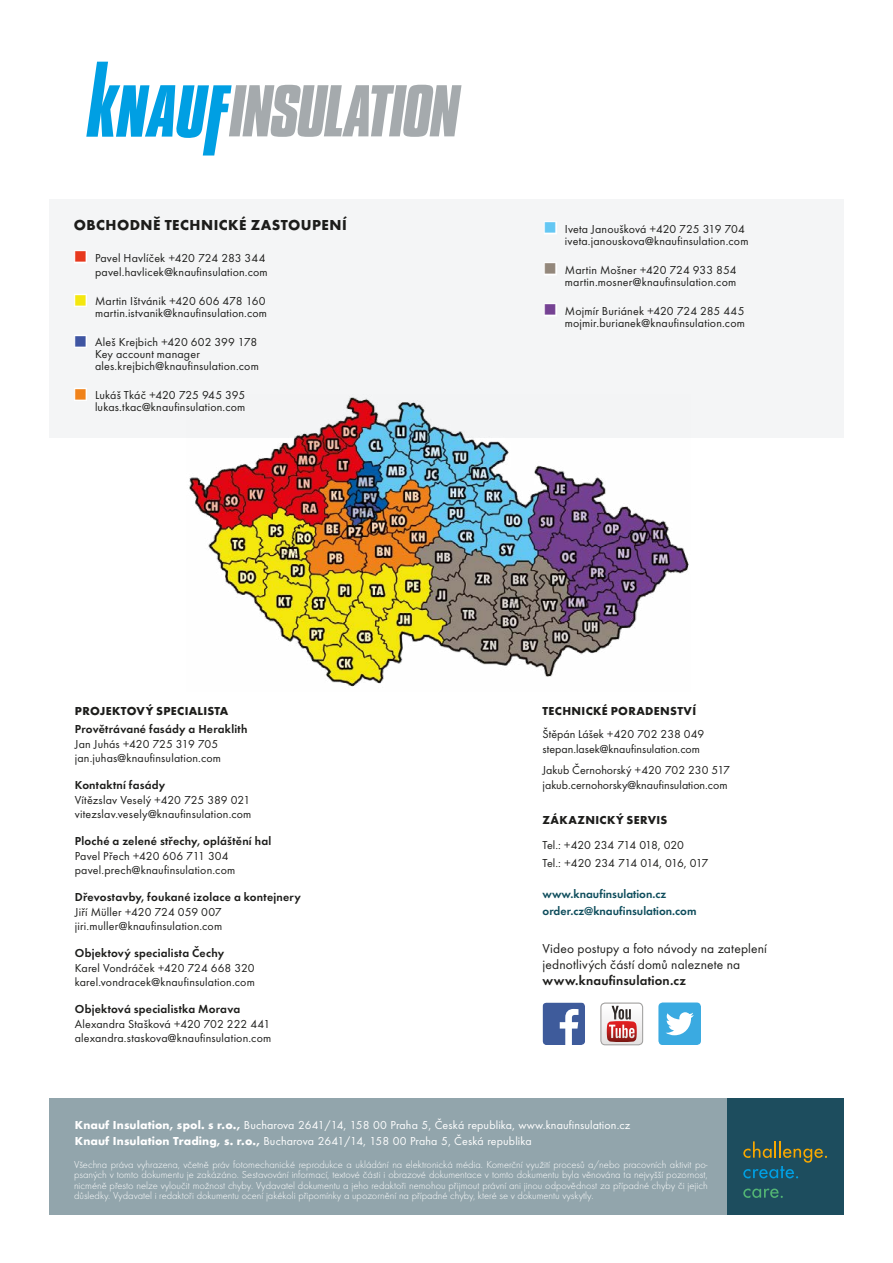
<style>
.page{position:relative;width:893px;height:1263px;background:#fff}
.page>*{position:absolute;margin:0;border:0;box-sizing:border-box;transform-origin:0 0}
.t1{font:700 15px "Futura TOT";letter-spacing:.03em;color:#1d1d1b}
.t2{font:13.5px/16.2px "Futura TOT";letter-spacing:.01em;color:#1d1d1b}
.t3{font:600 13.5px "Futura TOT";letter-spacing:.015em;color:#1d1d1b}
.t4{font:12px/14.4px "Futura TOT";letter-spacing:.015em;color:#1d1d1b}
.t5{font:12px/16.5px "Futura TOT";letter-spacing:.01em;color:#fff}
.t6{font:600 12px "Futura TOT";letter-spacing:.015em;color:#1d1d1b}
.t7{font:700 12px "Futura TOT";letter-spacing:.025em;color:#1d1d1b}
.t8{font:600 12px/16.5px "Futura TOT";color:#0e4d5c}
.t9{font:12px/18.6px "Futura TOT";letter-spacing:-.04em;color:#1d1d1b}
.t10{font:10.5px/10.5px "Futura TOT Ligh";color:#fff;text-align:justify}
.s1{color:#e7381d}
.s2{color:#f4e70f}
.s3{color:#3f55a2}
.s4{color:#f0821a}
.s5{color:#64c7f3}
.s6{color:#93877b}
.s7{color:#754293}
.s8{font-weight:700}
</style>
<div class="page">
<svg style="left:86px;top:62px;width:375px;height:93px"></svg>
<div style="left:49px;top:200px;width:795px;height:238px;background:#f4f5f6"></div>
<div style="left:49px;top:1098px;width:678px;height:117px;background:#92a5ac"></div>
<svg style="left:543px;top:1002px;width:42px;height:43px"></svg>
<svg style="left:658px;top:1002px;width:43px;height:43px"></svg>
<svg style="left:602px;top:1003px;width:41px;height:42px"></svg>
<div style="left:600px;top:1003px;width:43px;height:42px;border:1px solid #9d9d9c;border-radius:4px"></div>
<img style="left:189px;top:397px;width:500px;height:290px">
<div style="left:727px;top:1098px;width:117px;height:117px;background:#1d4d5e"></div>
<svg style="left:743px;top:1141px;width:84px;height:37px"></svg>
<svg style="left:743px;top:1188px;width:40px;height:10px"></svg>
<div style="left:74px;top:250px;width:13px;height:13px;border:3px solid #fff"></div>
<div style="left:74px;top:294px;width:13px;height:13px;border:3px solid #fff"></div>
<div style="left:74px;top:335px;width:13px;height:13px;border:3px solid #fff"></div>
<div style="left:74px;top:388px;width:13px;height:13px;border:3px solid #fff"></div>
<div style="left:544px;top:221px;width:13px;height:13px;border:3px solid #fff"></div>
<div style="left:544px;top:262px;width:13px;height:13px;border:3px solid #fff"></div>
<div style="left:544px;top:303px;width:13px;height:13px;border:3px solid #fff"></div>
<p class="t1" style="left:74px;top:216px;width:274px">OBCHODNĚ TECHNICKÉ ZASTOUPENÍ</p>
<p class="t4" style="left:74px;top:251px;width:195px;text-align:right"><span class="s1">■</span> Pavel Havlíček +420 724 283 344 pavel.havlicek@knaufinsulation.com</p>
<p class="t4" style="left:74px;top:295px;width:195px;line-height:12px;text-align:right"><span class="s2">■</span> Martin Ištvánik +420 606 478 160 martin.istvanik@knaufinsulation.com</p>
<p class="t4" style="left:95px;top:336px;width:165px;line-height:12px;text-indent:-21px"><span class="s3">■</span> Aleš Krejbich +420 602 399 178<br>Key account manager ales.krejbich@knaufinsulation.com</p>
<p class="t4" style="left:74px;top:389px;width:173px;line-height:12px;text-align:right"><span class="s4">■</span> Lukáš Tkáč +420 725 945 395 lukas.tkac@knaufinsulation.com</p>
<p class="t7" style="left:75px;top:703px;width:155px">PROJEKTOVÝ SPECIALISTA</p>
<p class="t6" style="left:75px;top:722px;width:174px">Provětrávané fasády a Heraklith</p>
<p class="t4" style="left:75px;top:736px;width:148px">Jan Juhás +420 725 319 705 jan.juhas@knaufinsulation.com</p>
<p class="t6" style="left:75px;top:778px;width:92px">Kontaktní fasády</p>
<p class="t4" style="left:75px;top:792px;width:178px">Vítězslav Veselý +420 725 389 021 vitezslav.vesely@knaufinsulation.com</p>
<p class="t6" style="left:75px;top:834px;width:198px">Ploché a zelené střechy, opláštění hal</p>
<p class="t4" style="left:75px;top:848px;width:162px">Pavel Přech +420 606 711 304 pavel.prech@knaufinsulation.com</p>
<p class="t6" style="left:75px;top:890px;width:227px">Dřevostavby, foukané izolace a kontejnery</p>
<p class="t4" style="left:75px;top:904px;width:149px">Jiří Müller +420 724 059 007 jiri.muller@knaufinsulation.com</p>
<p class="t6" style="left:75px;top:946px;width:151px">Objektový specialista Čechy</p>
<p class="t4" style="left:75px;top:960px;width:182px">Karel Vondráček +420 724 668 320 karel.vondracek@knaufinsulation.com</p>
<p class="t6" style="left:75px;top:1002px;width:167px">Objektová specialistka Morava</p>
<p class="t4" style="left:75px;top:1016px;width:198px">Alexandra Stašková +420 702 222 441 alexandra.staskova@knaufinsulation.com</p>
<p class="t4" style="left:544px;top:223px;width:206px;line-height:12px;text-align:right"><span class="s5">■</span> Iveta Janoušková +420 725 319 704 iveta.janouskova@knaufinsulation.com</p>
<p class="t4" style="left:544px;top:264px;width:195px;line-height:12px;text-align:right"><span class="s6">■</span> Martin Mošner +420 724 933 854 martin.mosner@knaufinsulation.com</p>
<p class="t4" style="left:544px;top:305px;width:203px;line-height:12px;text-align:right"><span class="s7">■</span> Mojmír Buriánek +420 724 285 445 mojmir.burianek@knaufinsulation.com</p>
<p class="t7" style="left:543px;top:703px;width:155px">TECHNICKÉ PORADENSTVÍ</p>
<p class="t4" style="left:543px;top:727px;width:163px">Štěpán Lášek +420 702 238 049 stepan.lasek@knaufinsulation.com</p>
<p class="t4" style="left:543px;top:763px;width:189px">Jakub Černohorský +420 702 230 517 jakub.cernohorsky@knaufinsulation.com</p>
<p class="t7" style="left:543px;top:812px;width:126px">ZÁKAZNICKÝ SERVIS</p>
<p class="t9" style="left:543px;top:835px;width:167px">Tel.: +420 234 714 018, 020<br>Tel.: +420 234 714 014, 016, 017</p>
<p class="t8" style="left:543px;top:886px;width:155px">www.knaufinsulation.cz order.cz@knaufinsulation.com</p>
<p class="t2" style="left:543px;top:940px;width:226px">Video postupy a foto návody na zateplení jednotlivých částí domů naleznete na</p>
<p class="t3" style="left:543px;top:972px;width:145px">www.knaufinsulation.cz</p>
<p class="t5" style="left:75px;top:1116px;width:557px"><span class="s8">Knauf Insulation, spol. s r.o.,</span> Bucharova 2641/14, 158 00 Praha 5, Česká republika, www.knaufinsulation.cz<br><span class="s8">Knauf Insulation Trading, s. r.o.,</span> Bucharova 2641/14, 158 00 Praha 5, Česká republika</p>
<p class="t10" style="left:74px;top:1159px;width:635px">Všechna práva vyhrazena, včetně práv fotomechanické reprodukce a ukládání na elektronická média. Komerční využití procesů a/nebo pracovních aktivit po&shy;psaných v tomto dokumentu je zakázáno. Sestavování informací, textové části i obrazové dokumentace v tomto dokumentu byla věnována ta nejvyšší pozornost, nicméně přesto nelze vyloučit možnost chyby. Vydavatel dokumentu a jeho redaktoři nemohou přijmout právní ani jinou odpovědnost za případné chyby či jejich důsledky. Vydavatel i redaktoři dokumentu ocení jakékoli připomínky a upozornění na případné chyby, které se v dokumentu vyskytly.</p>
</div>
